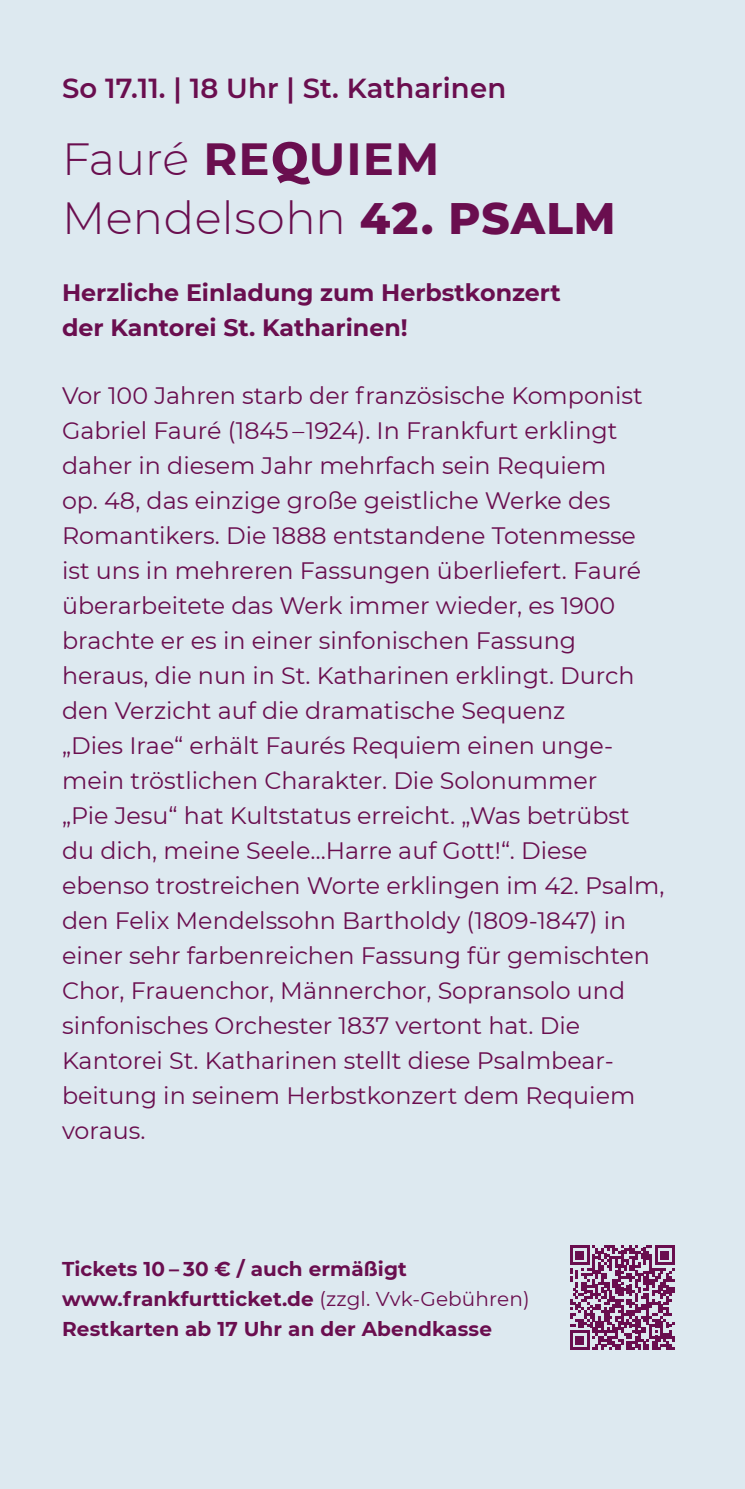
<style>
.page{position:relative;width:745px;height:1489px;background:#fff}
.page>*{position:absolute;margin:0;border:0;box-sizing:border-box;transform-origin:0 0}
.t1{font:300 45px/59px "Montserrat";letter-spacing:.01em;color:#6a0e4f}
.t2{font:600 27.5px "Montserrat";letter-spacing:.005em;color:#6a0e4f}
.t3{font:23.75px/35px "Montserrat";color:#6a0e4f}
.t4{font:700 23.75px/35px "Montserrat";color:#6a0e4f}
.t5{font:700 20px/30px "Montserrat";letter-spacing:.005em;color:#6a0e4f}
.s1{font-weight:700}
.s2{font-family:"Mukta";font-weight:700;font-size:67.5px}
.s3{font-weight:800}
.s4{font-weight:400}
</style>
<div class="page">
<div style="left:0;top:0;width:744px;height:1488px;background:#dde9f0"></div>
<svg style="left:570px;top:1245px;width:104px;height:104px"></svg>
<p class="t2" style="left:62px;top:68px;width:445px">So 17.11. | 18 Uhr | St. Katharinen</p>
<h1 class="t1" style="left:62px;top:128px;width:554px">Fauré <span class="s1">RE</span><span class="s2">q</span><span class="s1">UIEM<br></span>Mendelsohn <span class="s3">42. PSALM</span></h1>
<p class="t4" style="left:62px;top:274px;width:500px">Herzliche Einladung zum Herbstkonzert der Kantorei St. Katharinen!</p>
<p class="t3" style="left:62px;top:377px;width:603px">Vor 100 Jahren starb der französische Komponist Gabriel Fauré (1845 – 1924). In Frankfurt erklingt daher in diesem Jahr mehrfach sein Requiem<br>op. 48, das einzige große geistliche Werke des Romantikers. Die 1888 entstandene Totenmesse ist uns in mehreren Fassungen überliefert. Fauré überarbeitete das Werk immer wieder, es 1900 brachte er es in einer sinfonischen Fassung heraus, die nun in St. Katharinen erklingt. Durch den Verzicht auf die dramatische Sequenz<br>„Dies Irae“ erhält Faurés Requiem einen unge&shy;mein tröstlichen Charakter. Die Solonummer<br>„Pie Jesu“ hat Kultstatus erreicht. „Was betrübst du dich, meine Seele…Harre auf Gott!“. Diese ebenso trostreichen Worte erklingen im 42. Psalm, den Felix Mendelssohn Bartholdy (1809-1847) in einer sehr farbenreichen Fassung für gemischten Chor, Frauenchor, Männerchor, Sopransolo und sinfonisches Orchester 1837 vertont hat. Die Kantorei St. Katharinen stellt diese Psalmbear&shy;beitung in seinem Herbstkonzert dem Requiem voraus.</p>
<p class="t5" style="left:62px;top:1252px;width:469px">Tickets 10 – 30 € / auch ermäßigt www.frankfurtticket.de <span class="s4">(zzgl. Vvk-Gebühren)<br></span>Restkarten ab 17 Uhr an der Abendkasse</p>
</div>
